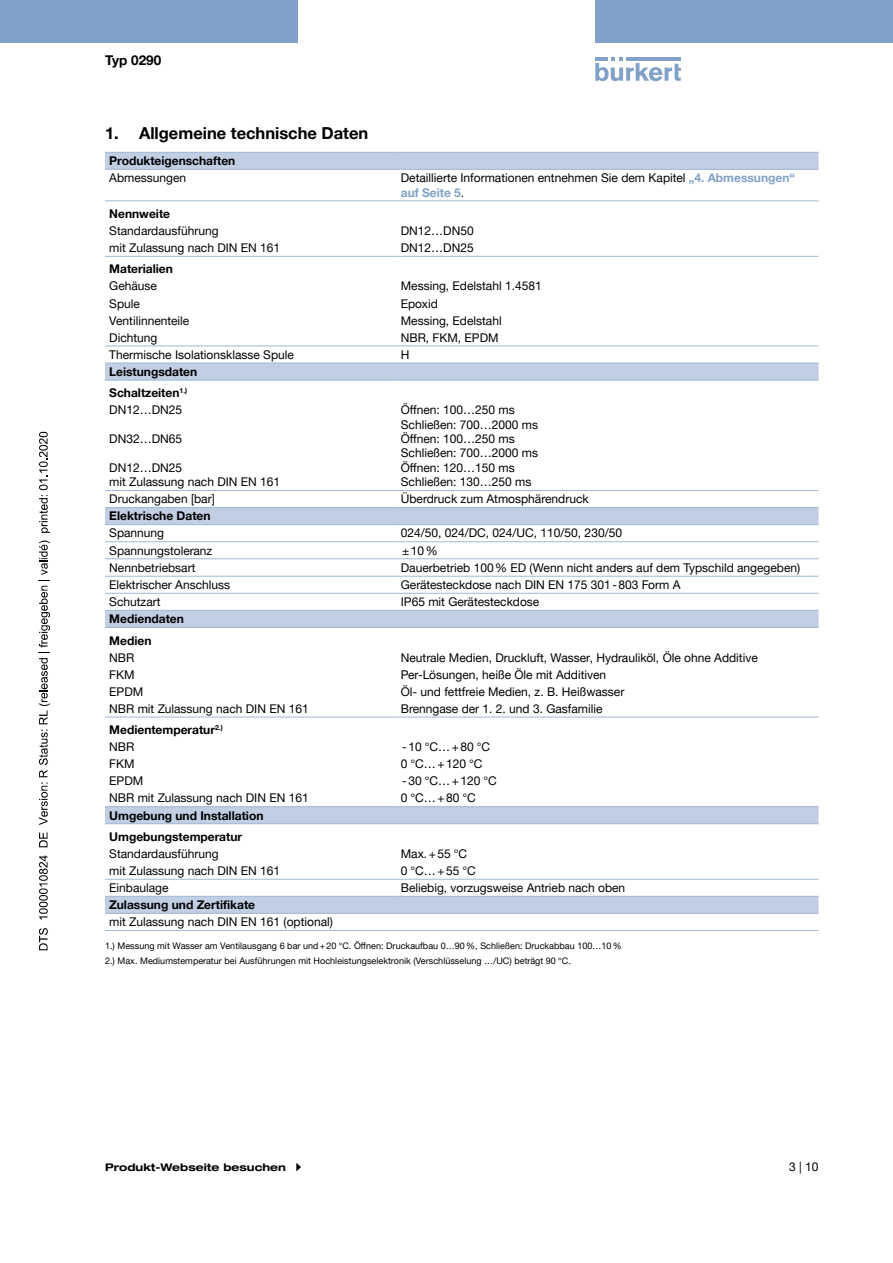
<style>
.page{position:relative;width:893px;height:1263px;background:#fff}
.page>*{position:absolute;margin:0;border:0;box-sizing:border-box;transform-origin:0 0}
.t1{font:700 16.5px "Helvetica Neue LTW1 G";color:#000}
.t2{font:700 13.5px "Helvetica Neue LTW1 G";color:#000}
.t3{font:12px/14.4px "Helvetica Neue LTW1 G";color:#000}
.t4{font:700 12px/21.3px "Helvetica Neue LTW1 G";color:#000}
.t5{font:700 expanded 10.5px "Helvetica Neue LTW1 G";color:#000}
.t6{font:9px/15.8px "Helvetica Neue LTW1 G";letter-spacing:.005em;color:#000}
.s1{font-weight:700;color:#81a1c8}
.s2{font-weight:400}
</style>
<div class="page">
<svg style="left:595px;top:57px;width:86px;height:24px"></svg>
<hr style="left:626px;top:57px;width:55px;height:4px;background:#81a1c8">
<div style="left:0;top:0;width:298px;height:42px;background:#81a1c8"></div>
<div style="left:595px;top:0;width:298px;height:42px;background:#81a1c8"></div>
<svg style="left:105px;top:153px;width:714px;height:760px"></svg>
<hr style="left:105px;top:346px;width:291px;height:1px;background:#a1b7d6">
<hr style="left:396px;top:346px;width:423px;height:1px;background:#a1b7d6">
<hr style="left:105px;top:490px;width:291px;height:1px;background:#a1b7d6">
<hr style="left:396px;top:490px;width:423px;height:1px;background:#a1b7d6">
<hr style="left:105px;top:507px;width:291px;height:1px;background:#a1b7d6">
<hr style="left:396px;top:507px;width:423px;height:1px;background:#a1b7d6">
<hr style="left:105px;top:524px;width:291px;height:1px;background:#a1b7d6">
<hr style="left:396px;top:524px;width:423px;height:1px;background:#a1b7d6">
<hr style="left:105px;top:541px;width:291px;height:1px;background:#a1b7d6">
<hr style="left:396px;top:541px;width:423px;height:1px;background:#a1b7d6">
<hr style="left:105px;top:896px;width:291px;height:1px;background:#a1b7d6">
<hr style="left:396px;top:896px;width:423px;height:1px;background:#a1b7d6">
<hr style="left:105px;top:930px;width:291px;height:1px;background:#a1b7d6">
<hr style="left:396px;top:930px;width:423px;height:1px;background:#a1b7d6">
<hr style="left:105px;top:363px;width:291px;height:1px;background:#a1b7d6">
<hr style="left:396px;top:363px;width:423px;height:1px;background:#a1b7d6">
<hr style="left:105px;top:610px;width:291px;height:1px;background:#a1b7d6">
<hr style="left:396px;top:610px;width:423px;height:1px;background:#a1b7d6">
<hr style="left:105px;top:806px;width:291px;height:1px;background:#a1b7d6">
<hr style="left:396px;top:806px;width:423px;height:1px;background:#a1b7d6">
<hr style="left:105px;top:879px;width:291px;height:1px;background:#a1b7d6">
<hr style="left:396px;top:879px;width:423px;height:1px;background:#a1b7d6">
<hr style="left:105px;top:558px;width:291px;height:1px;background:#a1b7d6">
<hr style="left:396px;top:558px;width:423px;height:1px;background:#a1b7d6">
<hr style="left:105px;top:576px;width:291px;height:1px;background:#a1b7d6">
<hr style="left:396px;top:576px;width:423px;height:1px;background:#a1b7d6">
<hr style="left:105px;top:593px;width:291px;height:1px;background:#a1b7d6">
<hr style="left:396px;top:593px;width:423px;height:1px;background:#a1b7d6">
<hr style="left:396px;top:169px;width:423px;height:1px;background:#a1b7d6">
<hr style="left:105px;top:201px;width:291px;height:1px;background:#a1b7d6">
<hr style="left:396px;top:201px;width:423px;height:1px;background:#a1b7d6">
<hr style="left:105px;top:152px;width:291px;height:1px;background:#a1b7d6">
<hr style="left:396px;top:152px;width:423px;height:1px;background:#a1b7d6">
<hr style="left:105px;top:169px;width:291px;height:1px;background:#a1b7d6">
<hr style="left:105px;top:627px;width:291px;height:1px;background:#a1b7d6">
<hr style="left:396px;top:627px;width:423px;height:1px;background:#a1b7d6">
<hr style="left:105px;top:717px;width:291px;height:1px;background:#a1b7d6">
<hr style="left:396px;top:717px;width:423px;height:1px;background:#a1b7d6">
<hr style="left:105px;top:380px;width:291px;height:1px;background:#a1b7d6">
<hr style="left:396px;top:380px;width:423px;height:1px;background:#a1b7d6">
<hr style="left:105px;top:823px;width:291px;height:1px;background:#a1b7d6">
<hr style="left:396px;top:823px;width:423px;height:1px;background:#a1b7d6">
<hr style="left:105px;top:256px;width:291px;height:1px;background:#a1b7d6">
<hr style="left:396px;top:256px;width:423px;height:1px;background:#a1b7d6">
<hr style="left:105px;top:913px;width:291px;height:1px;background:#a1b7d6">
<hr style="left:396px;top:913px;width:423px;height:1px;background:#a1b7d6">
<svg style="left:39px;top:928px;width:9px;height:22px"></svg>
<svg style="left:39px;top:855px;width:9px;height:65px"></svg>
<svg style="left:39px;top:832px;width:9px;height:15px"></svg>
<svg style="left:39px;top:540px;width:11px;height:285px"></svg>
<svg style="left:39px;top:432px;width:11px;height:101px"></svg>
<p class="t2" style="left:105px;top:52px;width:58px">Typ 0290</p>
<h1 class="t1" style="left:105px;top:123px;width:265px">1. Allgemeine technische Daten</h1>
<p class="t4" style="left:109px;top:150px;width:128px">Produkteigenschaften</p>
<p class="t3" style="left:109px;top:171px;width:78px">Abmessungen</p>
<p class="t3" style="left:401px;top:171px;width:396px">Detaillierte Informationen entnehmen Sie dem Kapitel <span class="s1">„4. Abmessungen“ auf Seite 5</span>.</p>
<p class="t4" style="left:109px;top:203px;width:62px">Nennweite</p>
<p class="t3" style="left:109px;top:223px;width:111px">Standardausführung</p>
<p class="t3" style="left:401px;top:223px;width:74px">DN12…DN50</p>
<p class="t3" style="left:109px;top:241px;width:172px">mit Zulassung nach DIN EN 161</p>
<p class="t3" style="left:401px;top:241px;width:74px">DN12…DN25</p>
<p class="t4" style="left:109px;top:258px;width:65px">Materialien</p>
<p class="t3" style="left:109px;top:279px;width:49px">Gehäuse</p>
<p class="t3" style="left:401px;top:279px;width:142px">Messing, Edelstahl 1.4581</p>
<p class="t3" style="left:109px;top:296px;width:32px">Spule</p>
<p class="t3" style="left:401px;top:296px;width:39px">Epoxid</p>
<p class="t3" style="left:109px;top:313px;width:82px">Ventilinnenteile</p>
<p class="t3" style="left:401px;top:313px;width:102px">Messing, Edelstahl</p>
<p class="t3" style="left:109px;top:330px;width:50px">Dichtung</p>
<p class="t3" style="left:401px;top:330px;width:99px">NBR, FKM, EPDM</p>
<p class="t3" style="left:109px;top:347px;width:186px">Thermische Isolationsklasse Spule</p>
<p class="t3" style="left:401px;top:347px;width:10px">H</p>
<p class="t4" style="left:109px;top:361px;width:89px">Leistungsdaten<br>Schaltzeiten<sup>1.)</sup></p>
<p class="t3" style="left:109px;top:403px;width:74px">DN12…DN25</p>
<p class="t3" style="left:109px;top:431px;width:74px">DN32…DN65</p>
<p class="t3" style="left:109px;top:460px;width:172px">DN12…DN25<br>mit Zulassung nach DIN EN 161</p>
<p class="t3" style="left:401px;top:403px;width:139px">Öffnen: 100…250 ms<br>Schließen: 700…2000 ms<br>Öffnen: 100…250 ms<br>Schließen: 700…2000 ms<br>Öffnen: 120…150 ms<br>Schließen: 130…250 ms</p>
<p class="t3" style="left:109px;top:492px;width:107px">Druckangaben [bar]</p>
<p class="t3" style="left:401px;top:492px;width:189px">Überdruck zum Atmosphärendruck</p>
<p class="t4" style="left:109px;top:505px;width:103px">Elektrische Daten</p>
<p class="t3" style="left:109px;top:526px;width:56px">Spannung</p>
<p class="t3" style="left:401px;top:526px;width:223px">024/50, 024/DC, 024/UC, 110/50, 230/50</p>
<p class="t3" style="left:109px;top:543px;width:105px">Spannungstoleranz</p>
<p class="t3" style="left:402px;top:543px;width:37px">±10%</p>
<p class="t3" style="left:109px;top:560px;width:88px">Nennbetriebsart</p>
<p class="t3" style="left:401px;top:560px;width:401px">Dauerbetrieb 100% ED (Wenn nicht anders auf dem Typschild angegeben)</p>
<p class="t3" style="left:109px;top:577px;width:122px">Elektrischer Anschluss</p>
<p class="t3" style="left:401px;top:577px;width:281px">Gerätesteckdose nach DIN EN 175 301-803 Form A</p>
<p class="t3" style="left:109px;top:595px;width:53px">Schutzart</p>
<p class="t3" style="left:401px;top:595px;width:140px">IP65 mit Gerätesteckdose</p>
<p class="t4" style="left:109px;top:608px;width:76px">Mediendaten<br>Medien</p>
<p class="t3" style="left:109px;top:650px;width:27px">NBR</p>
<p class="t3" style="left:401px;top:650px;width:358px">Neutrale Medien, Druckluft, Wasser, Hydrauliköl, Öle ohne Additive</p>
<p class="t3" style="left:109px;top:667px;width:27px">FKM</p>
<p class="t3" style="left:401px;top:667px;width:207px">Per-Lösungen, heiße Öle mit Additiven</p>
<p class="t3" style="left:109px;top:684px;width:36px">EPDM</p>
<p class="t3" style="left:401px;top:684px;width:225px">Öl- und fettfreie Medien, z. B. Heißwasser</p>
<p class="t3" style="left:109px;top:701px;width:201px">NBR mit Zulassung nach DIN EN 161</p>
<p class="t3" style="left:401px;top:701px;width:203px">Brenngase der 1. 2. und 3. Gasfamilie</p>
<p class="t4" style="left:109px;top:721px;width:115px;line-height:17px">Medientemperatur<sup>2.)<br></sup><span class="s2">NBR</span></p>
<p class="t3" style="left:402px;top:740px;width:89px">-10 °C…+80 °C</p>
<p class="t3" style="left:109px;top:757px;width:27px">FKM</p>
<p class="t3" style="left:401px;top:757px;width:83px">0 °C…+120 °C</p>
<p class="t3" style="left:109px;top:774px;width:36px">EPDM</p>
<p class="t3" style="left:402px;top:774px;width:96px">-30 °C…+120 °C</p>
<p class="t3" style="left:109px;top:791px;width:201px">NBR mit Zulassung nach DIN EN 161</p>
<p class="t3" style="left:401px;top:791px;width:77px">0 °C…+80 °C</p>
<p class="t4" style="left:109px;top:804px;width:156px">Umgebung und Installation<br>Umgebungstemperatur</p>
<p class="t3" style="left:109px;top:846px;width:111px">Standardausführung</p>
<p class="t3" style="left:401px;top:846px;width:68px">Max.+55 °C</p>
<p class="t3" style="left:109px;top:863px;width:172px">mit Zulassung nach DIN EN 161</p>
<p class="t3" style="left:401px;top:863px;width:77px">0 °C…+55 °C</p>
<p class="t3" style="left:109px;top:880px;width:61px">Einbaulage</p>
<p class="t3" style="left:401px;top:880px;width:226px">Beliebig, vorzugsweise Antrieb nach oben</p>
<p class="t4" style="left:109px;top:894px;width:147px">Zulassung und Zertifikate</p>
<p class="t3" style="left:109px;top:915px;width:225px">mit Zulassung nach DIN EN 161 (optional)</p>
<p class="t6" style="left:105px;top:937px;width:518px">1.) Messung mit Wasser am Ventilausgang 6 bar und+20 °C. Öffnen: Druckaufbau 0…90%, Schließen: Druckabbau 100…10%<br>2.) Max. Mediumstemperatur bei Ausführungen mit Hochleistungselektronik (Verschlüsselung …/UC) beträgt 90 °C.</p>
<p class="t5" style="left:105px;top:1161px;width:182px">Produkt-Webseite besuchen</p>
<p class="t3" style="left:789px;top:1159px;width:31px">3 | 10</p>
</div>
